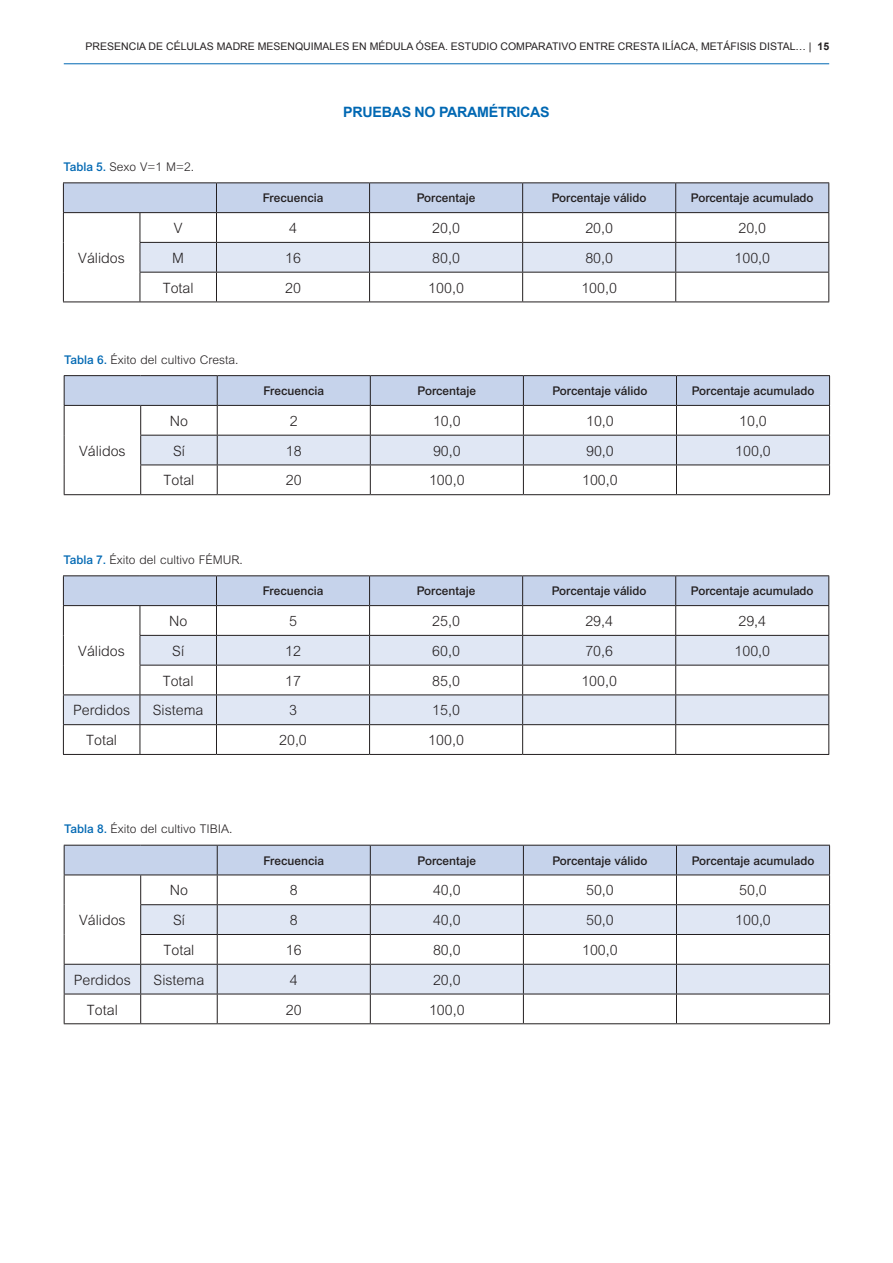
<style>
.page{position:relative;width:893px;height:1263px;background:#fff}
.page>*{position:absolute;margin:0;border:0;box-sizing:border-box;transform-origin:0 0}
.t1{font:300 14.25px "M Arial";color:#231f20}
.t2{font:700 14.25px "Arial";letter-spacing:-.02em;color:#0168b3}
.t3{font:500 12px "Arial";color:#231f20}
.t4{font:300 12px "M Arial";color:#231f20}
.t5{font:10.5px "Arial";color:#231f20}
.s1{font-weight:700}
.s2{font-family:"Arial";font-weight:500;color:#0168b3}
</style>
<div class="page">
<hr style="left:64px;top:63px;width:765px;height:1px;background:#0168b3">
<hr style="left:63px;top:182px;width:77px;height:1px;background:#231f20">
<hr style="left:140px;top:182px;width:76px;height:1px;background:#231f20">
<hr style="left:216px;top:182px;width:154px;height:1px;background:#231f20">
<hr style="left:370px;top:182px;width:153px;height:1px;background:#231f20">
<hr style="left:523px;top:182px;width:153px;height:1px;background:#231f20">
<hr style="left:676px;top:182px;width:153px;height:1px;background:#231f20">
<svg style="left:63px;top:183px;width:766px;height:119px"></svg>
<hr style="left:63px;top:302px;width:77px;height:1px;background:#231f20">
<hr style="left:140px;top:302px;width:76px;height:1px;background:#231f20">
<hr style="left:216px;top:302px;width:154px;height:1px;background:#231f20">
<hr style="left:370px;top:302px;width:153px;height:1px;background:#231f20">
<hr style="left:523px;top:302px;width:153px;height:1px;background:#231f20">
<hr style="left:676px;top:302px;width:153px;height:1px;background:#231f20">
<hr style="left:64px;top:375px;width:77px;height:1px;background:#231f20">
<hr style="left:141px;top:375px;width:76px;height:1px;background:#231f20">
<hr style="left:217px;top:375px;width:153px;height:1px;background:#231f20">
<hr style="left:370px;top:375px;width:153px;height:1px;background:#231f20">
<hr style="left:523px;top:375px;width:153px;height:1px;background:#231f20">
<hr style="left:676px;top:375px;width:154px;height:1px;background:#231f20">
<svg style="left:64px;top:376px;width:766px;height:118px"></svg>
<hr style="left:64px;top:494px;width:77px;height:1px;background:#231f20">
<hr style="left:141px;top:494px;width:76px;height:1px;background:#231f20">
<hr style="left:217px;top:494px;width:153px;height:1px;background:#231f20">
<hr style="left:370px;top:494px;width:153px;height:1px;background:#231f20">
<hr style="left:523px;top:494px;width:153px;height:1px;background:#231f20">
<hr style="left:676px;top:494px;width:154px;height:1px;background:#231f20">
<hr style="left:63px;top:575px;width:77px;height:1px;background:#231f20">
<hr style="left:140px;top:575px;width:76px;height:1px;background:#231f20">
<hr style="left:216px;top:575px;width:154px;height:1px;background:#231f20">
<hr style="left:370px;top:575px;width:153px;height:1px;background:#231f20">
<hr style="left:523px;top:575px;width:153px;height:1px;background:#231f20">
<hr style="left:676px;top:575px;width:153px;height:1px;background:#231f20">
<svg style="left:63px;top:576px;width:766px;height:178px"></svg>
<hr style="left:63px;top:754px;width:77px;height:1px;background:#231f20">
<hr style="left:140px;top:754px;width:76px;height:1px;background:#231f20">
<hr style="left:216px;top:754px;width:154px;height:1px;background:#231f20">
<hr style="left:370px;top:754px;width:153px;height:1px;background:#231f20">
<hr style="left:523px;top:754px;width:153px;height:1px;background:#231f20">
<hr style="left:676px;top:754px;width:153px;height:1px;background:#231f20">
<svg style="left:64px;top:845px;width:766px;height:178px"></svg>
<hr style="left:64px;top:1023px;width:77px;height:1px;background:#231f20">
<hr style="left:141px;top:1023px;width:76px;height:1px;background:#231f20">
<hr style="left:217px;top:1023px;width:153px;height:1px;background:#231f20">
<hr style="left:370px;top:1023px;width:153px;height:1px;background:#231f20">
<hr style="left:523px;top:1023px;width:153px;height:1px;background:#231f20">
<hr style="left:676px;top:1023px;width:154px;height:1px;background:#231f20">
<p class="t5" style="left:86px;top:41px;width:43px">PRESENCIA</p>
<p class="t5" style="left:149px;top:41px;width:77px">DE CÉLU LAS MADR</p>
<p class="t5" style="left:248px;top:41px;width:63px">E MESENQUIMA</p>
<p class="t5" style="left:329px;top:41px;width:150px">LES EN MÉDU LA ÓSEA. ESTUDIO</p>
<p class="t5" style="left:500px;top:41px;width:9px">COMPARA</p>
<p class="t5" style="left:552px;top:41px;width:130px">TIVO ENTRE CRESTA I LÍACA</p>
<p class="t5" style="left:695px;top:41px;width:135px">, METÁFISIS DISTAl… | <span class="s1">15</span></p>
<p class="t4" style="left:63px;top:160px;width:132px"><span class="s2">Tabla 5.</span> Sexo V=1 M=2.</p>
<p class="t2" style="left:343px;top:102px;width:208px">PRUEBAS NO PARAMÉTRICAS</p>
<p class="t3" style="left:263px;top:191px;width:62px">Frecuencia</p>
<p class="t3" style="left:417px;top:191px;width:60px">Porcentaje</p>
<p class="t3" style="left:552px;top:191px;width:96px">Porcentaje válido</p>
<p class="t3" style="left:691px;top:191px;width:124px">Porcentaje acumulado</p>
<p class="t1" style="left:78px;top:250px;width:48px">Válidos</p>
<p class="t1" style="left:174px;top:220px;width:10px">V</p>
<p class="t1" style="left:289px;top:220px;width:9px">4</p>
<p class="t1" style="left:432px;top:220px;width:29px">20,0</p>
<p class="t1" style="left:585px;top:220px;width:29px">20,0</p>
<p class="t1" style="left:738px;top:220px;width:29px">20,0</p>
<p class="t1" style="left:172px;top:250px;width:13px">M</p>
<p class="t1" style="left:285px;top:250px;width:17px">16</p>
<p class="t1" style="left:432px;top:250px;width:29px">80,0</p>
<p class="t1" style="left:585px;top:250px;width:29px">80,0</p>
<p class="t1" style="left:734px;top:250px;width:37px">100,0</p>
<p class="t1" style="left:163px;top:280px;width:32px">Total</p>
<p class="t1" style="left:285px;top:280px;width:17px">20</p>
<p class="t1" style="left:428px;top:280px;width:37px">100,0</p>
<p class="t1" style="left:581px;top:280px;width:37px">100,0</p>
<p class="t4" style="left:64px;top:353px;width:176px"><span class="s2">Tabla 6.</span> Éxito del cultivo Cresta.</p>
<p class="t3" style="left:263px;top:384px;width:62px">Frecuencia</p>
<p class="t3" style="left:418px;top:384px;width:60px">Porcentaje</p>
<p class="t3" style="left:552px;top:384px;width:96px">Porcentaje válido</p>
<p class="t3" style="left:692px;top:384px;width:124px">Porcentaje acumulado</p>
<p class="t1" style="left:79px;top:443px;width:48px">Válidos</p>
<p class="t1" style="left:170px;top:413px;width:20px">No</p>
<p class="t1" style="left:290px;top:413px;width:9px">2</p>
<p class="t1" style="left:433px;top:413px;width:29px">10,0</p>
<p class="t1" style="left:586px;top:413px;width:29px">10,0</p>
<p class="t1" style="left:739px;top:413px;width:29px">10,0</p>
<p class="t1" style="left:173px;top:443px;width:13px">Sí</p>
<p class="t1" style="left:286px;top:443px;width:17px">18</p>
<p class="t1" style="left:433px;top:443px;width:29px">90,0</p>
<p class="t1" style="left:586px;top:443px;width:29px">90,0</p>
<p class="t1" style="left:735px;top:443px;width:37px">100,0</p>
<p class="t1" style="left:164px;top:472px;width:32px">Total</p>
<p class="t1" style="left:286px;top:472px;width:17px">20</p>
<p class="t1" style="left:429px;top:472px;width:37px">100,0</p>
<p class="t1" style="left:582px;top:472px;width:37px">100,0</p>
<p class="t4" style="left:63px;top:553px;width:181px"><span class="s2">Tabla 7.</span> Éxito del cultivo FÉMUR.</p>
<p class="t3" style="left:263px;top:584px;width:62px">Frecuencia</p>
<p class="t3" style="left:417px;top:584px;width:60px">Porcentaje</p>
<p class="t3" style="left:552px;top:584px;width:96px">Porcentaje válido</p>
<p class="t3" style="left:691px;top:584px;width:124px">Porcentaje acumulado</p>
<p class="t1" style="left:78px;top:643px;width:48px">Válidos</p>
<p class="t1" style="left:169px;top:613px;width:20px">No</p>
<p class="t1" style="left:289px;top:613px;width:9px">5</p>
<p class="t1" style="left:432px;top:613px;width:29px">25,0</p>
<p class="t1" style="left:585px;top:613px;width:29px">29,4</p>
<p class="t1" style="left:738px;top:613px;width:29px">29,4</p>
<p class="t1" style="left:172px;top:643px;width:13px">Sí</p>
<p class="t1" style="left:285px;top:643px;width:17px">12</p>
<p class="t1" style="left:432px;top:643px;width:29px">60,0</p>
<p class="t1" style="left:585px;top:643px;width:29px">70,6</p>
<p class="t1" style="left:734px;top:643px;width:37px">100,0</p>
<p class="t1" style="left:163px;top:672px;width:32px">Total</p>
<p class="t1" style="left:285px;top:672px;width:17px">17</p>
<p class="t1" style="left:432px;top:672px;width:29px">85,0</p>
<p class="t1" style="left:581px;top:672px;width:37px">100,0</p>
<p class="t1" style="left:73px;top:702px;width:58px">Perdidos</p>
<p class="t1" style="left:153px;top:702px;width:52px">Sistema</p>
<p class="t1" style="left:289px;top:702px;width:9px">3</p>
<p class="t1" style="left:432px;top:702px;width:29px">15,0</p>
<p class="t1" style="left:86px;top:732px;width:32px">Total</p>
<p class="t1" style="left:279px;top:732px;width:29px">20,0</p>
<p class="t1" style="left:428px;top:732px;width:37px">100,0</p>
<p class="t4" style="left:64px;top:822px;width:170px"><span class="s2">Tabla 8.</span> Éxito del cultivo TIBIA.</p>
<p class="t3" style="left:263px;top:853px;width:62px">Frecuencia</p>
<p class="t3" style="left:418px;top:853px;width:60px">Porcentaje</p>
<p class="t3" style="left:552px;top:853px;width:96px">Porcentaje válido</p>
<p class="t3" style="left:692px;top:853px;width:124px">Porcentaje acumulado</p>
<p class="t1" style="left:79px;top:912px;width:48px">Válidos</p>
<p class="t1" style="left:170px;top:882px;width:20px">No</p>
<p class="t1" style="left:290px;top:882px;width:9px">8</p>
<p class="t1" style="left:433px;top:882px;width:29px">40,0</p>
<p class="t1" style="left:586px;top:882px;width:29px">50,0</p>
<p class="t1" style="left:739px;top:882px;width:29px">50,0</p>
<p class="t1" style="left:173px;top:912px;width:13px">Sí</p>
<p class="t1" style="left:290px;top:912px;width:9px">8</p>
<p class="t1" style="left:433px;top:912px;width:29px">40,0</p>
<p class="t1" style="left:586px;top:912px;width:29px">50,0</p>
<p class="t1" style="left:735px;top:912px;width:37px">100,0</p>
<p class="t1" style="left:164px;top:942px;width:32px">Total</p>
<p class="t1" style="left:286px;top:942px;width:17px">16</p>
<p class="t1" style="left:433px;top:942px;width:29px">80,0</p>
<p class="t1" style="left:582px;top:942px;width:37px">100,0</p>
<p class="t1" style="left:74px;top:972px;width:58px">Perdidos</p>
<p class="t1" style="left:154px;top:972px;width:52px">Sistema</p>
<p class="t1" style="left:290px;top:972px;width:9px">4</p>
<p class="t1" style="left:433px;top:972px;width:29px">20,0</p>
<p class="t1" style="left:87px;top:1001px;width:32px">Total</p>
<p class="t1" style="left:286px;top:1001px;width:17px">20</p>
<p class="t1" style="left:429px;top:1001px;width:37px">100,0</p>
</div>
